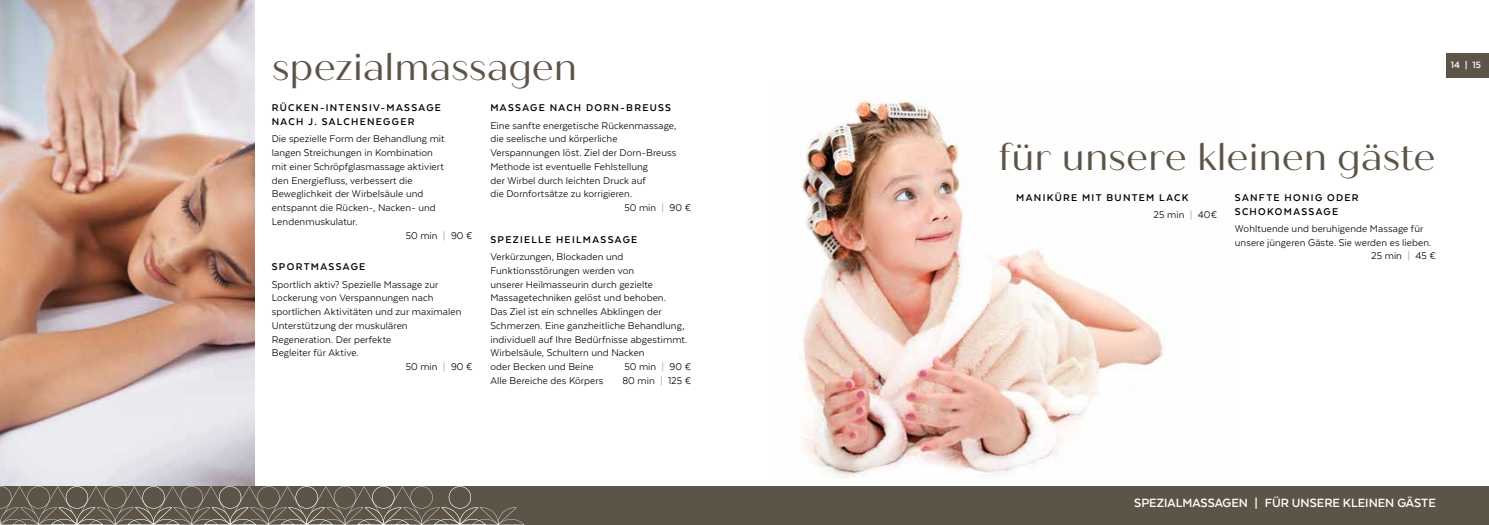
<style>
.page{position:relative;width:1489px;height:525px;background:#fff}
.page>*{position:absolute;margin:0;border:0;box-sizing:border-box;transform-origin:0 0}
.t1{font:37.5px "Quiche Sans";color:#5c5447}
.t2{font:700 13.75px "Texta";color:#fff}
.t3{font:11.25px/13.8px "Texta";letter-spacing:.005em;color:#000}
.t4{font:700 11.25px/13.8px "Texta";letter-spacing:.115em;color:#000}
.t5{font:700 10.5px "Texta";color:#fff}
.s1{color:#9d9d9c}
.s2{font-weight:400}
.s3{font-weight:400;color:#9d9d9c}
</style>
<div class="page">
<div style="left:0;top:485px;width:1488px;height:39px;background:#5c5447"></div>
<svg style="left:0;top:485px;width:524px;height:39px"></svg>
<img style="left:800px;top:96px;width:365px;height:382px">
<div style="left:1446px;top:53px;width:42px;height:25px;background:#5c5447"></div>
<img style="left:0;top:0;width:254px;height:485px">
<h1 class="t1" style="left:272px;top:45px;width:307px">spezialmassagen</h1>
<p class="t4" style="left:272px;top:101px;width:171px">RÜCKEN-INTENSIV-MASSAGE<br>NACH J. SALCHENEGGER</p>
<p class="t3" style="left:272px;top:132px;width:174px">Die spezielle Form der Behandlung mit</p>
<p class="t3" style="left:272px;top:146px;width:163px">langen Streichungen in Kombination</p>
<p class="t3" style="left:272px;top:159px;width:173px">mit einer Schröpfglasmassage aktiviert</p>
<p class="t3" style="left:272px;top:173px;width:142px">den Energiefluss, verbessert die</p>
<p class="t3" style="left:272px;top:187px;width:153px">Beweglichkeit der Wirbelsäule und</p>
<p class="t3" style="left:272px;top:201px;width:165px">entspannt die Rücken-, Nacken- und</p>
<p class="t3" style="left:272px;top:214px;width:87px">Lendenmuskulatur.</p>
<p class="t3" style="left:405px;top:228px;width:68px">50 min <span class="s1">|</span> 90 €</p>
<p class="t4" style="left:272px;top:260px;width:95px">SPORTMASSAGE</p>
<p class="t3" style="left:272px;top:277px;width:168px">Sportlich aktiv? Spezielle Massage zur</p>
<p class="t3" style="left:272px;top:291px;width:163px">Lockerung von Verspannungen nach</p>
<p class="t3" style="left:272px;top:304px;width:191px">sportlichen Aktivitäten und zur maximalen</p>
<p class="t3" style="left:272px;top:318px;width:137px">Unterstützung der muskulären</p>
<p class="t3" style="left:272px;top:332px;width:121px">Regeneration. Der perfekte</p>
<p class="t3" style="left:272px;top:346px;width:88px">Begleiter für Aktive.</p>
<p class="t3" style="left:405px;top:359px;width:68px">50 min <span class="s1">|</span> 90 €</p>
<p class="t4" style="left:490px;top:101px;width:182px">MASSAGE NACH DORN-BREUSS</p>
<p class="t3" style="left:490px;top:118px;width:187px">Eine sanfte energetische Rückenmassage,</p>
<p class="t3" style="left:490px;top:132px;width:129px">die seelische und körperliche</p>
<p class="t3" style="left:490px;top:146px;width:187px">Verspannungen löst. Ziel der Dorn-Breuss</p>
<p class="t3" style="left:490px;top:159px;width:159px">Methode ist eventuelle Fehlstellung</p>
<p class="t3" style="left:490px;top:173px;width:157px">der Wirbel durch leichten Druck auf</p>
<p class="t3" style="left:490px;top:187px;width:143px">die Dornfortsätze zu korrigieren.</p>
<p class="t3" style="left:624px;top:201px;width:68px">50 min <span class="s1">|</span> 90 €</p>
<p class="t4" style="left:490px;top:232px;width:148px">SPEZIELLE HEILMASSAGE</p>
<p class="t3" style="left:490px;top:249px;width:198px">Verkürzungen, Blockaden und Funktionsstörungen werden von<br>unserer Heilmasseurin durch gezielte Massagetechniken gelöst und behoben.<br>Das Ziel ist ein schnelles Abklingen der Schmerzen. Eine ganzheitliche Behandlung, individuell auf Ihre Bedürfnisse abgestimmt.<br>Wirbelsäule, Schultern und Nacken<br>oder Becken und Beine</p>
<p class="t3" style="left:624px;top:359px;width:68px">50 min <span class="s1">|</span> 90 €</p>
<p class="t3" style="left:490px;top:373px;width:114px">Alle Bereiche des Körpers</p>
<p class="t3" style="left:622px;top:373px;width:70px">80 min <span class="s1">|</span> 125 €</p>
<p class="t5" style="left:1450px;top:60px;width:32px">14 | 15</p>
<h1 class="t1" style="left:998px;top:135px;width:439px">für unsere kleinen gäste</h1>
<p class="t4" style="left:1153px;top:189px;width:65px;line-height:17.2px;text-indent:-137px">MANIKÜRE MIT BUNTEM LACK<br><span class="s2">25 min</span> <span class="s3">|</span> <span class="s2">40€</span></p>
<p class="t4" style="left:1234px;top:190px;width:125px">SANFTE HONIG ODER<br>SCHOKOMASSAGE</p>
<p class="t3" style="left:1234px;top:221px;width:190px">Wohltuende und beruhigende Massage für</p>
<p class="t3" style="left:1234px;top:235px;width:198px">unsere jüngeren Gäste. Sie werden es lieben.</p>
<p class="t3" style="left:1370px;top:249px;width:66px">25 min <span class="s1">|</span> 45 €</p>
<p class="t2" style="left:1134px;top:495px;width:303px">SPEZIALMASSAGEN | FÜR UNSERE KLEINEN GÄSTE</p>
</div>
